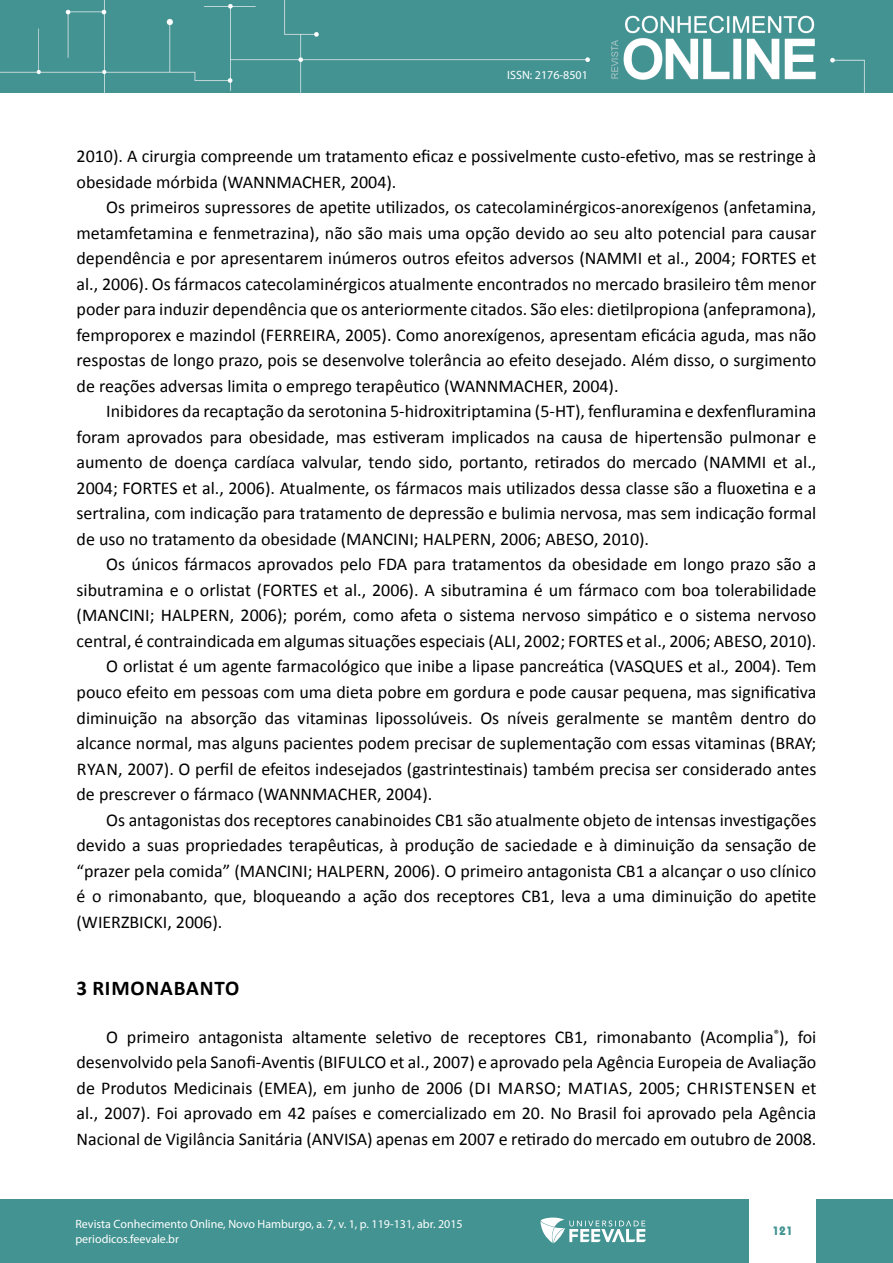
<style>
.page{position:relative;width:893px;height:1263px;background:#fff}
.page>*{position:absolute;margin:0;border:0;box-sizing:border-box;transform-origin:0 0}
.t1{font:700 21px "Calibri";color:#000}
.t2{font:18px/25.5px "Calibri";color:#000;text-align:justify}
.t3{font:12px/15px "Myriad Pro";color:#fff}
.t4{font:700 12px "Bauhaus IT Cby BT";color:#429391}
.s1{font-style:italic}
</style>
<div class="page">
<div style="left:816px;top:1199px;width:77px;height:64px;background:#429391"></div>
<div style="left:0;top:1199px;width:748px;height:64px;background:#429391"></div>
<svg style="left:540px;top:1217px;width:106px;height:26px"></svg>
<img style="left:0;top:0;width:893px;height:93px">
<p class="t3" style="left:507px;top:67px;width:82px">ISSN: 2176-8501</p>
<p class="t2" style="left:77px;top:144px;width:741px">2010). A cirurgia compreende um tratamento eficaz e possivelmente custo-efetivo, mas se restringe à obesidade mórbida (WANNMA</p>
<p class="t2" style="left:302px;top:169px;width:96px">CHER, 2004).</p>
<p class="t2" style="left:106px;top:195px;width:712px">Os primeiros supressores de apetite utilizados, os catecolaminérgicos-anorexígenos (anfetamina,</p>
<p class="t2" style="left:77px;top:220px;width:741px">metamfetamina e fenmetrazina), não são mais uma opção devido ao seu alto potencial para causar</p>
<p class="t2" style="left:77px;top:246px;width:521px">dependência e por apresentarem inúmeros outros efeitos adversos (NAMMI</p>
<p class="t2" style="left:77px;top:246px;width:741px;text-indent:571px">et al., 2004; FORTES et al., 2006). Os fármacos catecolaminérgicos atualmente encontrados no mercado brasileiro têm menor poder para induzir dependência que os anteriormente citados. São eles: dietilpropiona (anfepramona), femproporex e mazindol (FERREIRA</p>
<p class="t2" style="left:77px;top:322px;width:741px;text-indent:260px">, 2005). Como anorexígenos, apresentam eficácia aguda, mas não respostas de longo prazo, pois se desenvolve tolerância ao efeito desejado. Além disso, o surgimento de reações adversas limita o emprego terapêutico (WANN</p>
<p class="t2" style="left:498px;top:373px;width:122px">MACHER, 2004).</p>
<p class="t2" style="left:106px;top:399px;width:712px">I nibidores da recaptação da serotonina 5-hidroxitriptamina (5-HT), fenfluramina e dexfenfluramina</p>
<p class="t2" style="left:77px;top:424px;width:741px">foram aprovados para obesidade, mas estiveram implicados na causa de hipertensão pulmonar e</p>
<p class="t2" style="left:77px;top:450px;width:741px">aumento de doença cardíaca valvular, tendo sido, portanto, retirados do mercado (NAMMI et al.,</p>
<p class="t2" style="left:77px;top:475px;width:741px">2004; FORTES et al., 2006). Atualmente, os fármacos mais utilizados dessa classe são a fluoxetina e a</p>
<p class="t2" style="left:77px;top:501px;width:741px">sertralina, com indicação para tratamento de depressão e bulimia nervosa, mas sem indicação formal</p>
<p class="t2" style="left:77px;top:526px;width:480px">de uso no tratamento da obesidade (MANCINI; HALPERN, 2006; ABESO</p>
<p class="t2" style="left:594px;top:526px;width:57px">, 2010).</p>
<p class="t2" style="left:106px;top:552px;width:712px">Os únicos fármacos aprovados pelo FDA para tratamentos da obesidade em longo prazo são a</p>
<p class="t2" style="left:77px;top:577px;width:741px">sibutramina e o orlistat (FORTES et al., 2006). A sibutramina é um fármaco com boa tolerabilidade</p>
<p class="t2" style="left:77px;top:603px;width:741px">(MAN CINI; HALPERN, 2006); porém, como afeta o sistema nervoso simpático e o sistema nervoso</p>
<p class="t2" style="left:77px;top:628px;width:510px">central, é contraindicada em algumas situações especiais (ALI, 2002; FORTES</p>
<p class="t2" style="left:106px;top:628px;width:712px;text-indent:520px">et al., 2006; AB ESO, 2010).<br>O orlistat é um agente farmacológico que inibe a lipase pancreática (VASQUES</p>
<p class="t2" style="left:77px;top:654px;width:741px;text-indent:611px">et al.<span class="s1">,</span> 2004). Tem pouco efeito em pessoas com uma dieta pobre em gordura e pode causar pequena, mas significativa diminuição na absorção das vitaminas lipossolúveis. Os níveis geralmente se mantêm dentro do alcance normal, mas alguns pacientes podem precisar de suplementação com essas vitaminas (BRAY</p>
<p class="t2" style="left:77px;top:730px;width:741px;text-indent:735px">; Ryan, 2007). O perfil de efeitos indesejados (gastrintestinais) também precisa ser considerado antes de prescrever o fármaco (WANNMA</p>
<p class="t2" style="left:338px;top:781px;width:96px">CHER, 2004).</p>
<p class="t2" style="left:106px;top:807px;width:712px">Os antagonistas dos receptores canabinoides CB1 são atualmente objeto de intensas investigações</p>
<p class="t2" style="left:77px;top:832px;width:741px">devido a suas propriedades terapêuticas, à produção de saciedade e à diminuição da sensação de</p>
<p class="t2" style="left:77px;top:858px;width:741px">“prazer pela comida” (MANCINI; HALPERN, 2006). O primeiro antagonista CB1 a alcançar o uso clínico</p>
<p class="t2" style="left:77px;top:883px;width:741px">é o rimonabanto, que, bloqueando a ação dos receptores CB1, leva a uma diminuição do apetite</p>
<p class="t2" style="left:77px;top:909px;width:147px">(WI ERZBICKI, 2006).</p>
<p class="t1" style="left:77px;top:974px;width:43px">3 RIMONABANTO</p>
<p class="t2" style="left:77px;top:1024px;width:741px;text-indent:30px">O primeiro antagonista altamente seletivo de receptores CB1, rimonabanto (Acomplia<sup>®</sup>), foi desenvolvido pela Sanofi-Aventis (BI FU LCO et al., 2007) e aprovado pela Agência Europeia de Avaliação de Produtos Medicinais (EM EA), em junho de 2006 (Di MARSO; MATIA</p>
<p class="t2" style="left:77px;top:1075px;width:741px;text-indent:543px">S, 2005; Chr istense n et al., 2007). Foi aprovado em 42 países e comercializado em 20. No Brasil foi aprovado pela Agência Nacional de Vigilância Sanitária (ANVISA) apenas em 2007 e retirado do mercado em outubro de 2008.</p>
<p class="t3" style="left:75px;top:1216px;width:389px">Revista Conhecimento Online, Novo Hamburgo, a. 7, v. 1, p. 119-131, abr. 2015 periodicos.feevale.br</p>
<p class="t4" style="left:772px;top:1223px;width:22px">121</p>
</div>
